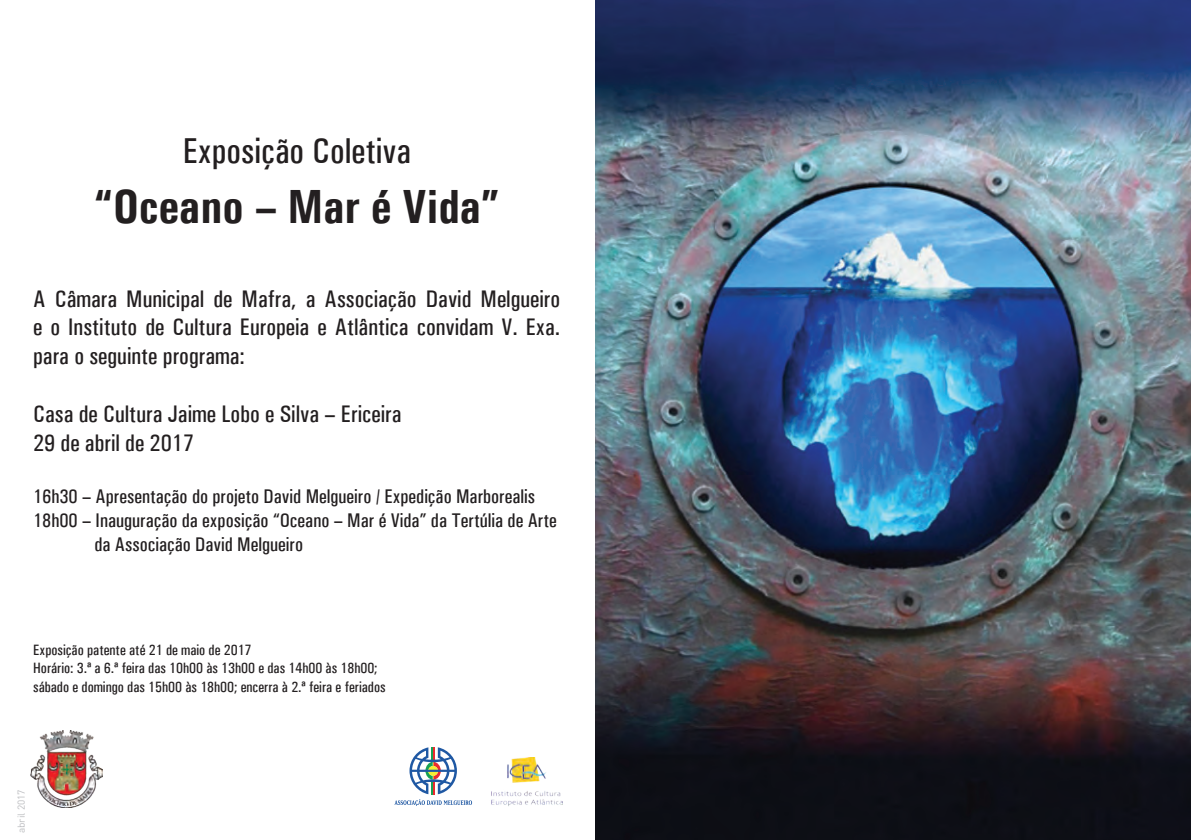
<style>
.page{position:relative;width:1191px;height:840px;background:#fff}
.page>*{position:absolute;margin:0;border:0;box-sizing:border-box;transform-origin:0 0}
.t1{font:700 48px "Univers Condensed";color:#231f20}
.t2{font:500 36px "Univers Condensed";color:#231f20}
.t3{font:500 24px/28.8px "Univers Condensed";color:#231f20;text-align:justify}
.t4{font:500 19.8px "Univers Condensed";color:#231f20}
.t5{font:500 15px/18px "Univers Condensed";color:#231f20}
.t6{font:10px "DIN";color:#bcbdc0}
</style>
<div class="page">
<img style="left:595px;top:0;width:596px;height:839px">
<svg style="left:394px;top:747px;width:78px;height:58px"></svg>
<img style="left:491px;top:757px;width:71px;height:49px">
<img style="left:31px;top:730px;width:71px;height:76px">
<h2 class="t2" style="left:183px;top:130px;width:230px">Exposição Coletiva</h2>
<h1 class="t1" style="left:94px;top:178px;width:407px">“Oceano – Mar é Vida”</h1>
<p class="t3" style="left:33px;top:284px;width:528px">A Câmara Municipal de Mafra, a Associação David Melgueiro e o Instituto de Cultura Europeia e Atlântica convidam V. Exa. para o seguinte programa:</p>
<p class="t3" style="left:33px;top:399px;width:370px">Casa de Cultura Jaime Lobo e Silva – Ericeira<br>29 de abril de 2017</p>
<p class="t4" style="left:33px;top:484px;width:503px">16h30 – Apresentação do projeto David Melgueiro / Expedição Marborealis</p>
<p class="t4" style="left:33px;top:508px;width:525px">18h00 – Inauguração da exposição “Oceano – Mar é Vida” da Tertúlia de Arte</p>
<p class="t4" style="left:94px;top:532px;width:210px">da Associação David Melgueiro</p>
<p class="t5" style="left:33px;top:641px;width:354px">Exposição patente até 21 de maio de 2017<br>Horário: 3.ª a 6.ª feira das 10h00 às 13h00 e das 14h00 às 18h00; sábado e domingo das 15h00 às 18h00; encerra à 2.ª feira e feriados</p>
<p class="t6" style="left:15px;top:832px;width:45px;rotate:-90deg">abril 2017</p>
</div>
